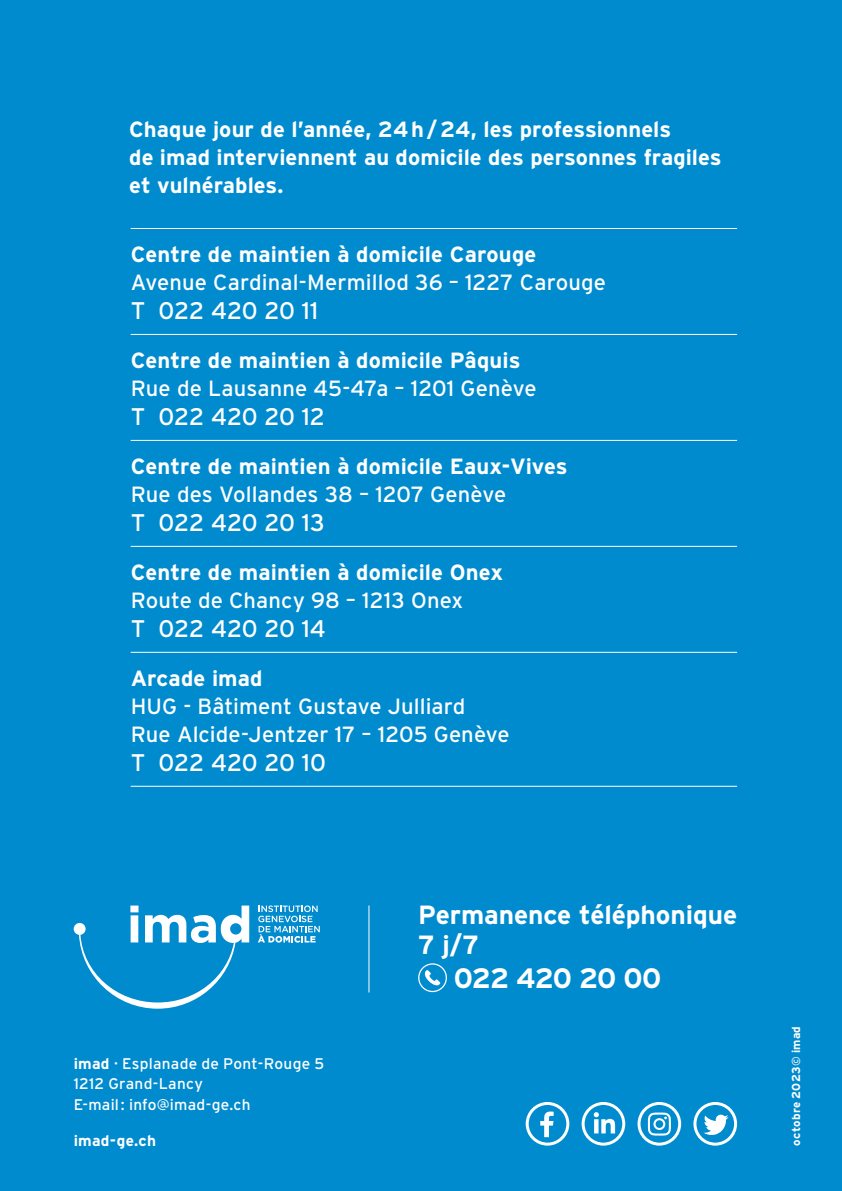
<style>
.page{position:relative;width:842px;height:1191px;background:#008bcf}
.page>*{position:absolute;margin:0;border:0;box-sizing:border-box;transform-origin:0 0}
.t1{font:700 28px "Interstate";letter-spacing:-.035em;color:#fff}
.t2{font:700 26.4px/30px "Interstate";color:#fff}
.t3{font:24px "Interstate";letter-spacing:-.01em;color:#fff}
.t4{font:700 22px/28px "Interstate";letter-spacing:.005em;color:#fff}
.t5{font:22px/28px "Interstate";letter-spacing:.005em;color:#fff}
.t6{font:15.4px/20.8px "Interstate";letter-spacing:.015em;color:#fff}
.t7{font:700 15.4px "Interstate";letter-spacing:.015em;color:#fff}
.t8{font:700 11.6px "Interstate";letter-spacing:.025em;color:#fff}
.s1{font-weight:700}
.s2{font-weight:400}
</style>
<div class="page">
<svg style="left:526px;top:1102px;width:43px;height:43px"></svg>
<svg style="left:582px;top:1102px;width:43px;height:43px"></svg>
<svg style="left:637px;top:1102px;width:44px;height:43px"></svg>
<svg style="left:693px;top:1102px;width:44px;height:43px"></svg>
<hr style="left:368px;top:905px;width:1px;height:87px;background:#fff">
<hr style="left:131px;top:228px;width:606px;height:1px;background:#fff">
<hr style="left:131px;top:334px;width:606px;height:1px;background:#fff">
<hr style="left:131px;top:440px;width:606px;height:1px;background:#fff">
<hr style="left:131px;top:546px;width:606px;height:1px;background:#fff">
<hr style="left:131px;top:652px;width:606px;height:1px;background:#fff">
<hr style="left:131px;top:785px;width:606px;height:1px;background:#fff">
<svg style="left:74px;top:905px;width:175px;height:103px"></svg>
<svg style="left:258px;top:905px;width:62px;height:37px"></svg>
<svg style="left:418px;top:963px;width:29px;height:29px"></svg>
<p class="t4" style="left:129px;top:115px;width:594px">Chaque jour de l’année, 24h/24, les professionnels<br>de imad interviennent au domicile des personnes fragiles et vulnérables.</p>
<p class="t4" style="left:131px;top:240px;width:407px">Centre de maintien à domicile Carouge</p>
<p class="t5" style="left:131px;top:268px;width:477px">Avenue Cardinal-Mermillod 36 – 1227 Carouge</p>
<p class="t3" style="left:131px;top:296px;width:189px">T 022 420 20 11</p>
<p class="t4" style="left:131px;top:346px;width:391px">Centre de maintien à domicile Pâquis</p>
<p class="t5" style="left:131px;top:374px;width:407px">Rue de Lausanne 45-47a – 1201 Genève</p>
<p class="t3" style="left:131px;top:402px;width:196px">T 022 420 20 12</p>
<p class="t4" style="left:131px;top:452px;width:439px">Centre de maintien à domicile Eaux-Vives</p>
<p class="t5" style="left:131px;top:480px;width:377px">Rue des Vollandes 38 – 1207 Genève</p>
<p class="t3" style="left:131px;top:508px;width:196px">T 022 420 20 13</p>
<p class="t4" style="left:131px;top:558px;width:374px">Centre de maintien à domicile Onex</p>
<p class="t5" style="left:131px;top:586px;width:334px">Route de Chancy 98 – 1213 Onex</p>
<p class="t3" style="left:131px;top:614px;width:197px">T 022 420 20 14</p>
<p class="t4" style="left:131px;top:664px;width:133px">Arcade imad</p>
<p class="t5" style="left:131px;top:692px;width:381px">HUG - Bâtiment Gustave Julliard<br>Rue Alcide-Jentzer 17 – 1205 Genève</p>
<p class="t3" style="left:131px;top:748px;width:197px">T 022 420 20 10</p>
<p class="t6" style="left:74px;top:1052px;width:252px"><span class="s1">imad</span> · Esplanade de Pont-Rouge 5<br>1212 Grand-Lancy<br>E-mail: info@imad-ge.ch</p>
<p class="t7" style="left:74px;top:1130px;width:84px">imad-ge.ch</p>
<p class="t2" style="left:418px;top:899px;width:321px">Permanence téléphonique<br>7 j/7</p>
<p class="t1" style="left:454px;top:960px;width:209px">022 420 20 00</p>
<p class="t8" style="left:789px;top:1145px;width:121px;rotate:-90deg">octobre 2023<span class="s2">©</span> imad</p>
</div>
